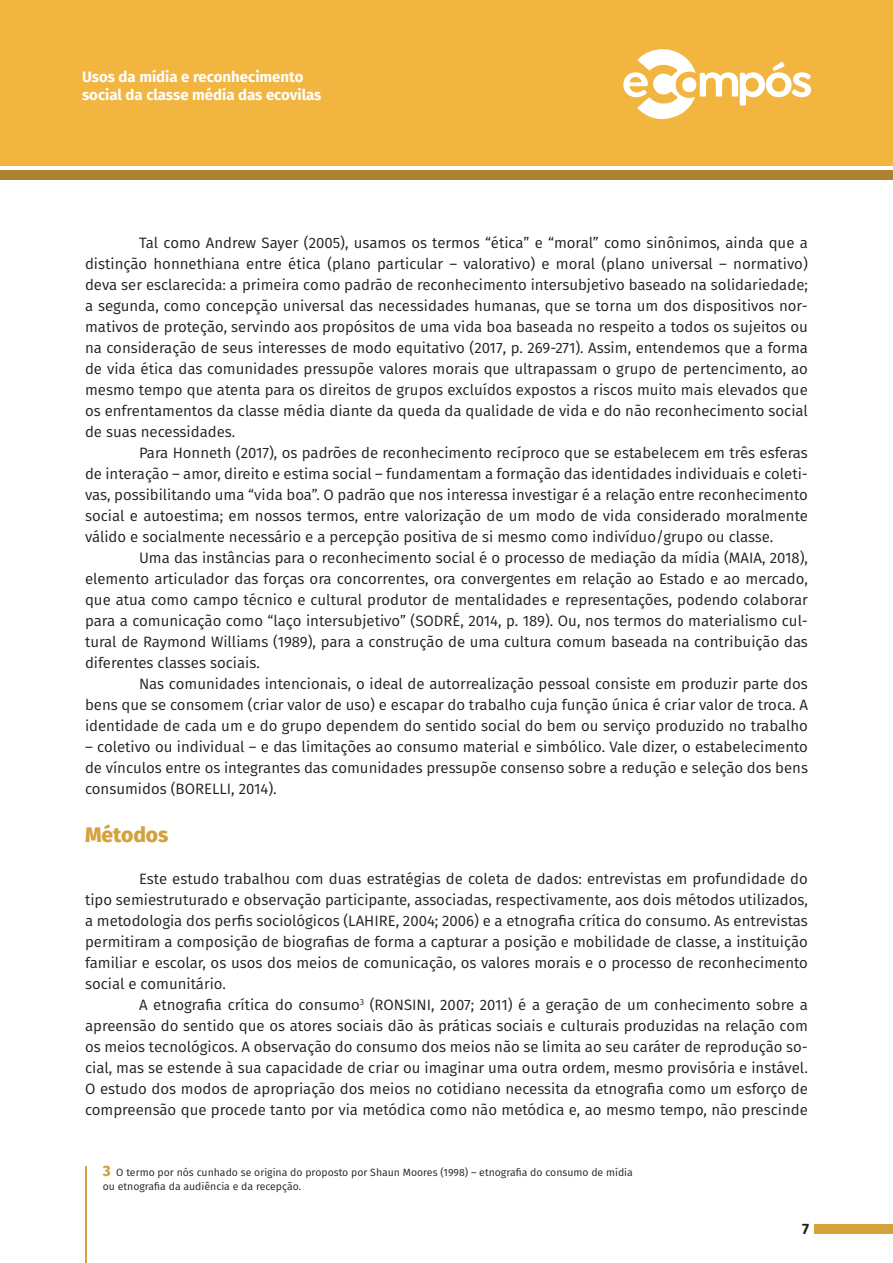
<style>
.page{position:relative;width:893px;height:1263px;background:#fff}
.page>*{position:absolute;margin:0;border:0;box-sizing:border-box;transform-origin:0 0}
.t1{font:800 21px "Fira Sans";color:#d4a13b}
.t2{font:15px/21px "Fira Sans";color:#231f20;text-align:justify}
.t3{font:700 15px/18px "Fira Sans";color:#fff}
.t4{font:700 15px "Fira Sans";color:#231f20}
.t5{font:10.5px/13.5px "Fira Sans";color:#231f20}
.s1{font-weight:800;font-size:15px;color:#d4a13b}
</style>
<div class="page">
<div style="left:0;top:0;width:893px;height:166px;background:#f2b540"></div>
<div style="left:0;top:170px;width:893px;height:10px;background:#ab822f"></div>
<div style="left:814px;top:1224px;width:79px;height:9px;background:#d4a13b"></div>
<svg style="left:623px;top:49px;width:188px;height:70px"></svg>
<hr style="left:85px;top:1167px;width:1px;height:96px;background:#d4a13b">
<p class="t3" style="left:82px;top:66px;width:241px">Usos da mídia e reconhecimento social da classe média das ecovilas</p>
<p class="t2" style="left:85px;top:232px;width:724px;text-indent:54px">Tal como Andrew Sayer (2005), usamos os termos “ética” e “moral” como sinônimos, ainda que a distinção honnethiana entre ética (plano particular – valorativo) e moral (plano universal – normativo) deva ser esclarecida: a primeira como padrão de reconhecimento intersubjetivo baseado na solidariedade; a segunda, como concepção universal das necessidades humanas, que se torna um dos dispositivos nor&shy;mativos de proteção, servindo aos propósitos de uma vida boa baseada no respeito a todos os sujeitos ou na consideração de seus interesses de modo equitativo (2017, p. 269-271). Assim, entendemos que a forma de vida ética das comunidades pressupõe valores morais que ultrapassam o grupo de pertencimento, ao mesmo tempo que atenta para os direitos de grupos excluídos expostos a riscos muito mais elevados que os enfrentamentos da classe média diante da queda da qualidade de vida e do não reconhecimento social de suas necessidades.</p>
<p class="t2" style="left:85px;top:442px;width:724px;text-indent:54px">Para Honneth (2017), os padrões de reconhecimento recíproco que se estabelecem em três esferas de interação – amor, direito e estima social – fundamentam a formação das identidades individuais e coleti&shy;vas, possibilitando uma “vida boa”. O padrão que nos interessa investigar é a relação entre reconhecimento social e autoestima; em nossos termos, entre valorização de um modo de vida considerado moralmente válido e socialmente necessário e a percepção positiva de si mesmo como indivíduo/grupo ou classe.</p>
<p class="t2" style="left:85px;top:547px;width:724px;text-indent:54px">Uma das instâncias para o reconhecimento social é o processo de mediação da mídia (MAIA, 2018), elemento articulador das forças ora concorrentes, ora convergentes em relação ao Estado e ao mercado, que atua como campo técnico e cultural produtor de mentalidades e representações, podendo colaborar para a comunicação como “laço intersubjetivo” (SODRÉ, 2014, p. 189). Ou, nos termos do materialismo cul&shy;tural de Raymond Williams (1989), para a construção de uma cultura comum baseada na contribuição das diferentes classes sociais.</p>
<p class="t2" style="left:85px;top:673px;width:724px;text-indent:54px">Nas comunidades intencionais, o ideal de autorrealização pessoal consiste em produzir parte dos bens que se consomem (criar valor de uso) e escapar do trabalho cuja função única é criar valor de troca. A identidade de cada um e do grupo dependem do sentido social do bem ou serviço produzido no trabalho</p>
<p class="t2" style="left:85px;top:736px;width:724px">– coletivo ou individual – e das limitações ao consumo material e simbólico. Vale dizer, o estabelecimento de vínculos entre os integrantes das comunidades pressupõe consenso sobre a redução e seleção dos bens consumidos (BORELLI, 2014).</p>
<h1 class="t1" style="left:85px;top:816px;width:85px">Métodos</h1>
<p class="t2" style="left:85px;top:868px;width:724px;text-indent:54px">Este estudo trabalhou com duas estratégias de coleta de dados: entrevistas em profundidade do tipo semiestruturado e observação participante, associadas, respectivamente, aos dois métodos utilizados, a metodologia dos perfis sociológicos (LAHIRE, 2004; 2006) e a etnografia crítica do consumo. As entrevistas permitiram a composição de biografias de forma a capturar a posição e mobilidade de classe, a instituição familiar e escolar, os usos dos meios de comunicação, os valores morais e o processo de reconhecimento social e comunitário.</p>
<p class="t2" style="left:85px;top:994px;width:724px;text-indent:54px">A etnografia crítica do consumo<sup>3</sup> (RONSINI, 2007; 2011) é a geração de um conhecimento sobre a apreensão do sentido que os atores sociais dão às práticas sociais e culturais produzidas na relação com os meios tecnológicos. A observação do consumo dos meios não se limita ao seu caráter de reprodução so&shy;cial, mas se estende à sua capacidade de criar ou imaginar uma outra ordem, mesmo provisória e instável.<br>O estudo dos modos de apropriação dos meios no cotidiano necessita da etnografia como um esforço de compreensão que procede tanto por via metódica como não metódica e, ao mesmo tempo, não prescinde</p>
<p class="t5" style="left:103px;top:1165px;width:532px"><span class="s1">3</span> O termo por nós cunhado se origina do proposto por Shaun Moores (1998) – etnografia do consumo de mídia ou etnografia da audiência e da recepção.</p>
<p class="t4" style="left:802px;top:1216px;width:9px">7</p>
</div>
